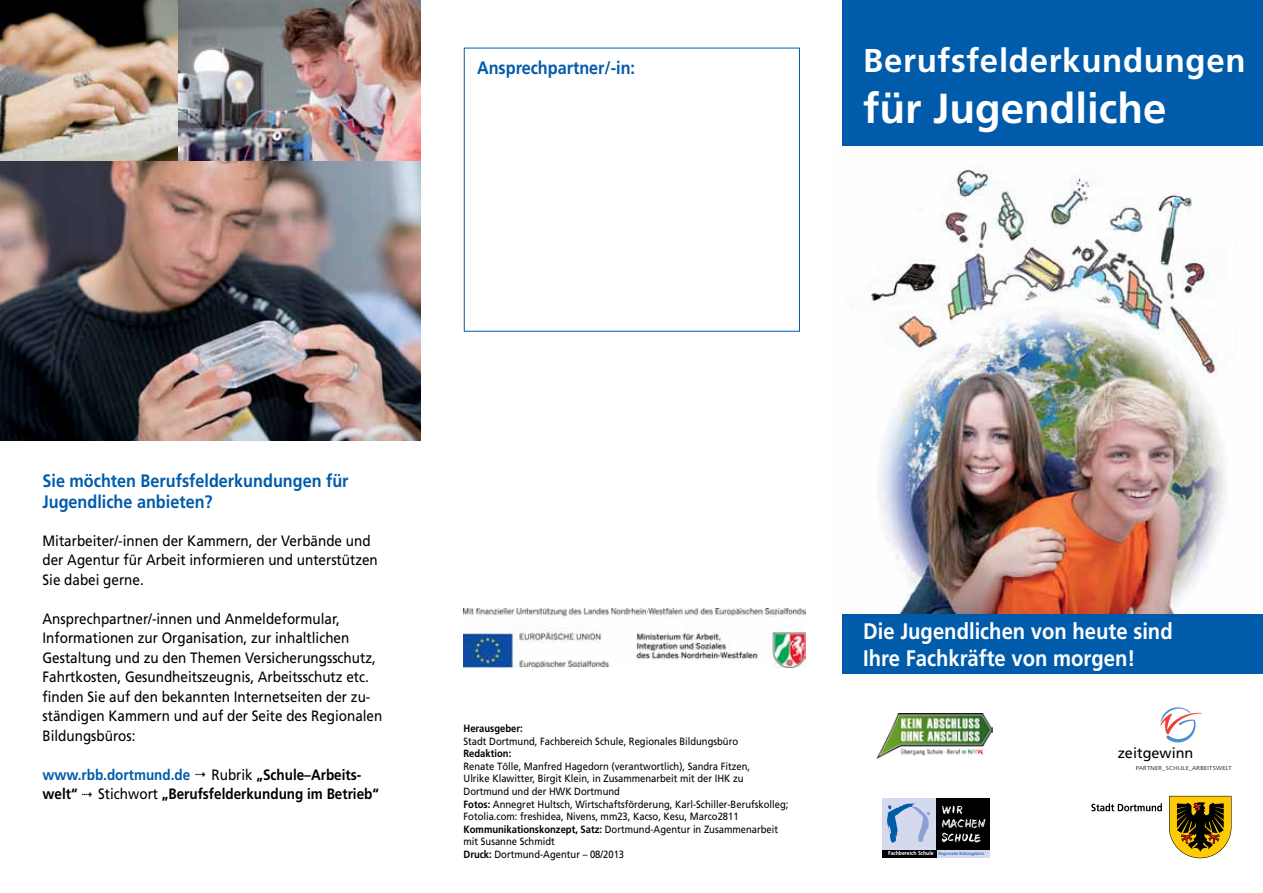
<style>
.page{position:relative;width:1263px;height:893px;background:#fff}
.page>*{position:absolute;margin:0;border:0;box-sizing:border-box;transform-origin:0 0}
.t1{font:700 42px "Frutiger LT";color:#fff}
.t2{font:700 33px "Frutiger LT";letter-spacing:.02em;color:#fff}
.t3{font:700 22.5px/27px "Frutiger LT";color:#fff;scale:.9 1}
.t4{font:700 18px/21px "Frutiger LT";color:#005baa;scale:.9 1}
.t5{font:15px/19.5px "Frutiger LT";color:#000;scale:.9 1}
.t6{font:700 15px/19.5px "Frutiger LT";color:#000;scale:.9 1}
.t7{font:14.55px "Frutiger LT";color:#000}
.t8{font:10.5px/12.6px "Frutiger LT";color:#000;scale:.9 1}
.t9{font:700 10.5px "Frutiger LT";color:#000;scale:.9 1}
.t10{font:300 5.55px "Frutiger LT";letter-spacing:.035em;color:#000;scale:1.14 1}
.t11{font:4.35px "Frutiger LT";color:#005baa;scale:.9 1}
.s1{color:#005baa}
.s2{font-weight:400}
.s3{font-weight:700}
.s4{font-weight:700;font-size:5.7px;color:#fff}
</style>
<div class="page">
<div style="left:842px;top:0;width:421px;height:674px;background:#005baa"></div>
<svg style="left:1169px;top:796px;width:62px;height:62px;background:#9a7c1d"></svg>
<svg style="left:1091px;top:803px;width:71px;height:8px"></svg>
<img style="left:842px;top:147px;width:421px;height:467px">
<img style="left:0;top:0;width:421px;height:441px">
<div style="left:464px;top:48px;width:336px;height:284px;border:1px solid #005baa"></div>
<img style="left:463px;top:608px;width:343px;height:59px">
<svg style="left:1160px;top:707px;width:42px;height:35px"></svg>
<div style="left:936px;top:849px;width:54px;height:8px;background:#d4d9ee"></div>
<div style="left:882px;top:849px;width:54px;height:8px;background:#000"></div>
<div style="left:882px;top:798px;width:54px;height:51px;background:#d4d9ee"></div>
<div style="left:936px;top:798px;width:54px;height:51px;background:#000"></div>
<svg style="left:942px;top:806px;width:44px;height:36px"></svg>
<svg style="left:887px;top:803px;width:43px;height:40px"></svg>
<img style="left:877px;top:714px;width:115px;height:44px">
<h3 class="t4" style="left:477px;top:58px;width:177px">Ansprechpartner/-in:</h3>
<h2 class="t2" style="left:863px;top:42px;width:384px">Berufsfelderkundungen</h2>
<h1 class="t1" style="left:863px;top:84px;width:305px">für Jugendliche</h1>
<h3 class="t4" style="left:43px;top:471px;width:342px">Sie möchten Berufsfelderkundungen für<br>Jugendliche anbieten?</h3>
<h3 class="t5" style="left:43px;top:531px;width:374px">Mitarbeiter/-innen der Kammern, der Verbände und der Agentur für Arbeit informieren und unterstützen<br>Sie dabei gerne.</h3>
<p class="t5" style="left:43px;top:609px;width:379px">Ansprechpartner/-innen und Anmeldeformular, Informationen zur Organisation, zur inhaltlichen Gestaltung und zu den Themen Versicherungsschutz, Fahrtkosten, Gesundheitszeugnis, Arbeitsschutz etc. finden Sie auf den bekannten Internetseiten der zu&shy;ständigen Kammern und auf der Seite des Regionalen Bildungsbüros:</p>
<h3 class="t6" style="left:43px;top:765px;width:375px"><span class="s1">www.rbb.dortmund.de</span> ✔ <span class="s2">Rubrik</span> „Schule–Arbeits&shy;welt“ ✔ <span class="s2">Stichwort</span> „Berufsfelderkundung im Betrieb“</h3>
<p class="t9" style="left:463px;top:722px;width:67px">Herausgeber:</p>
<p class="t8" style="left:463px;top:735px;width:307px">Stadt Dortmund, Fachbereich Schule, Regionales Bildungsbüro</p>
<p class="t9" style="left:463px;top:747px;width:55px">Redaktion:</p>
<p class="t8" style="left:463px;top:760px;width:362px">Renate Tölle, Manfred Hagedorn (verantwortlich), Sandra Fitzen,<br>Ulrike Klawitter, Birgit Klein, in Zusammenarbeit mit der IHK zu Dortmund und der HWK Dortmund<br><span class="s3">Fotos:</span> Annegret Hultsch, Wirtschaftsförderung, Karl-Schiller-Berufskolleg; Fotolia.com: freshidea, Nivens, mm23, Kacso, Kesu, Marco2811<br><span class="s3">Kommunikationskonzept, Satz:</span> Dortmund-Agentur in Zusammenarbeit mit Susanne Schmidt<br><span class="s3">Druck:</span> Dortmund-Agentur – 08/2013</p>
<h3 class="t3" style="left:863px;top:617px;width:345px">Die Jugendlichen von heute sind<br>Ihre Fachkräfte von morgen!</h3>
<p class="t11" style="left:888px;top:851px;width:108px"><span class="s4">Fachbereich Schule</span> Regionales Bildungsbüro</p>
<h3 class="t7" style="left:1118px;top:744px;width:77px">zeitgewinn</h3>
<p class="t10" style="left:1136px;top:764px;width:86px">PARTNER_SCHULE_ARBEITSWELT</p>
</div>
